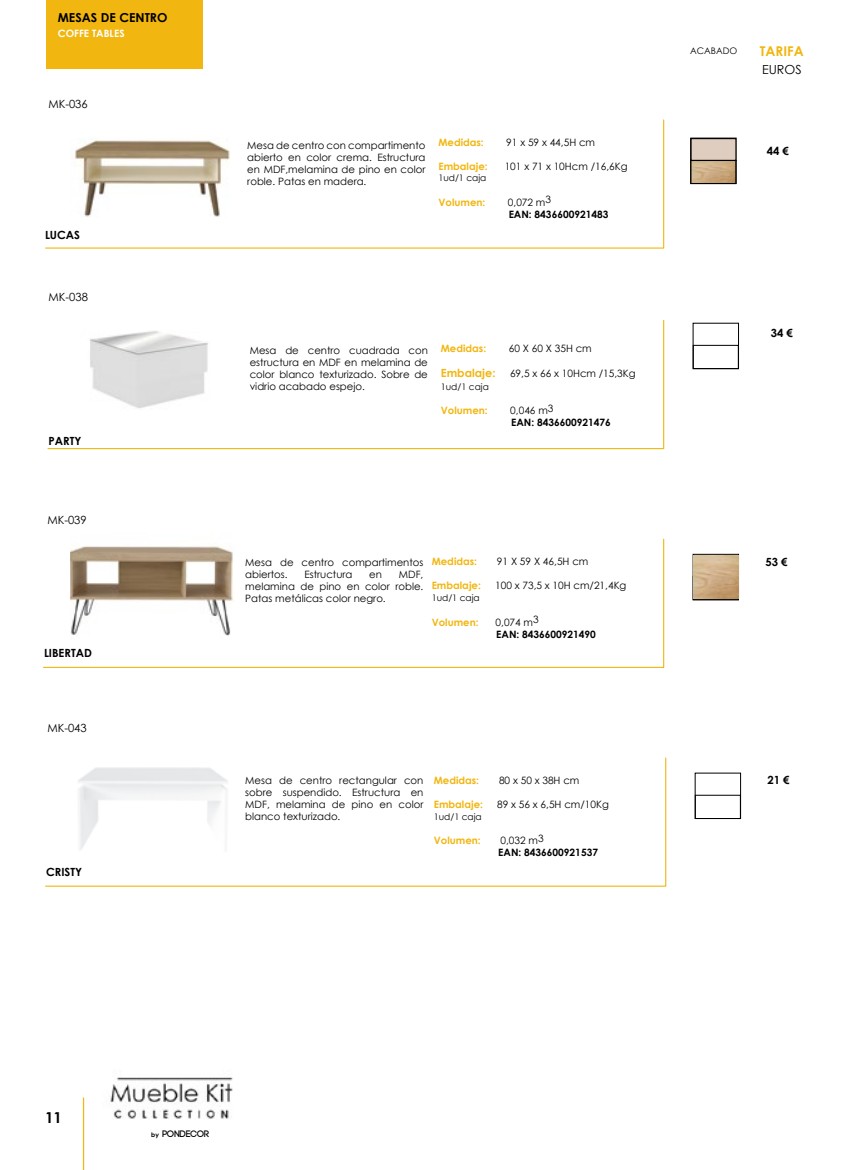
<style>
.page{position:relative;width:851px;height:1170px;background:#fff}
.page>*{position:absolute;margin:0;border:0;box-sizing:border-box;transform-origin:0 0}
.t1{font:700 15px "Century Gothic";color:#000}
.t2{font:700 13.5px "Century Gothic";color:#f2b610}
.t3{font:12.5px "Century Gothic";color:#000}
.t4{font:700 12.38px "Century Gothic";color:#000}
.t5{font:700 11.25px "Century Gothic";color:#000}
.t6{font:11.25px "Century Gothic";letter-spacing:-.005em;color:#000}
.t7{font:700 11.25px "Century Gothic";color:#f2b610}
.t8{font:10.12px/12.1px "Century Gothic";color:#000;text-align:justify}
.t9{font:700 10.12px "Century Gothic";color:#f2b610}
.t10{font:700 10.12px "Century Gothic";color:#000}
.t11{font:700 10.12px "Century Gothic";color:#fff}
.t12{font:700 9.38px "Code";color:#000}
.t13{font:9px "Century Gothic";color:#000}
.s1{font-family:"Century Gothic";font-size:6.25px}
</style>
<div class="page">
<div style="left:46px;top:0;width:156px;height:68px;background:#f2b610"></div>
<hr style="left:83px;top:1097px;width:1px;height:72px;background:#f2b610">
<img style="left:110px;top:1073px;width:123px;height:46px">
<svg style="left:47px;top:320px;width:617px;height:129px"></svg>
<svg style="left:45px;top:119px;width:619px;height:130px"></svg>
<svg style="left:43px;top:538px;width:621px;height:130px"></svg>
<img style="left:692px;top:162px;width:42px;height:20px">
<div style="left:690px;top:138px;width:46px;height:46px;border:1px solid #000"></div>
<div style="left:691px;top:138px;width:45px;height:22px;background:#dfcdc0"></div>
<div style="left:690px;top:138px;width:46px;height:23px;border:1px solid #000"></div>
<div style="left:692px;top:345px;width:46px;height:24px;border:1px solid #000"></div>
<div style="left:692px;top:323px;width:46px;height:46px;border:1px solid #000"></div>
<div style="left:692px;top:554px;width:46px;height:46px;border:1px solid #000"></div>
<img style="left:693px;top:555px;width:45px;height:43px">
<svg style="left:45px;top:757px;width:621px;height:130px"></svg>
<p class="t4" style="left:58px;top:8px;width:111px">MESAS DE CENTRO</p>
<p class="t11" style="left:58px;top:26px;width:68px">COFFE TABLES</p>
<p class="t6" style="left:48px;top:96px;width:41px">MK-036</p>
<p class="t5" style="left:45px;top:226px;width:37px">LUCAS</p>
<p class="t6" style="left:48px;top:289px;width:41px">MK-038</p>
<p class="t5" style="left:49px;top:432px;width:34px">PARTY</p>
<p class="t6" style="left:47px;top:511px;width:41px">MK-039</p>
<p class="t5" style="left:44px;top:644px;width:49px">LIBERTAD</p>
<p class="t6" style="left:47px;top:720px;width:41px">MK-043</p>
<p class="t5" style="left:46px;top:862px;width:38px">CRISTY</p>
<p class="t8" style="left:247px;top:139px;width:180px">Mesa de centro con compartimento abierto en color crema. Estructura en MDF,melamina de pino en color roble. Patas en madera.</p>
<p class="t9" style="left:438px;top:135px;width:47px">Medidas:</p>
<p class="t8" style="left:506px;top:136px;width:90px">91 x 59 x 44,5H cm</p>
<p class="t9" style="left:438px;top:159px;width:51px">Embalaje:</p>
<p class="t8" style="left:504px;top:160px;width:124px">101 x 71 x 10Hcm /16,6Kg</p>
<p class="t13" style="left:438px;top:172px;width:49px">1ud/1 caja</p>
<p class="t9" style="left:438px;top:194px;width:48px">Volumen:</p>
<p class="t8" style="left:508px;top:196px;width:45px">0,072 m3</p>
<p class="t10" style="left:508px;top:206px;width:101px">EAN: 8436600921483</p>
<p class="t8" style="left:250px;top:343px;width:180px">Mesa de centro cuadrada con estructura en MDF en melamina de color blanco texturizado. Sobre de vidrio acabado espejo.</p>
<p class="t9" style="left:441px;top:340px;width:47px">Medidas:</p>
<p class="t8" style="left:508px;top:342px;width:84px">60 X 60 X 35H cm</p>
<p class="t7" style="left:441px;top:365px;width:56px">Embalaje:</p>
<p class="t8" style="left:510px;top:367px;width:127px">69,5 x 66 x 10Hcm /15,3Kg</p>
<p class="t13" style="left:441px;top:380px;width:49px">1ud/1 caja</p>
<p class="t9" style="left:441px;top:402px;width:48px">Volumen:</p>
<p class="t8" style="left:510px;top:404px;width:45px">0,046 m3</p>
<p class="t10" style="left:511px;top:414px;width:101px">EAN: 8436600921476</p>
<p class="t8" style="left:245px;top:555px;width:180px">Mesa de centro compartimentos abiertos.</p>
<p class="t8" style="left:304px;top:568px;width:50px">Estructura</p>
<p class="t8" style="left:369px;top:568px;width:14px">en</p>
<p class="t8" style="left:245px;top:568px;width:180px;text-indent:154px">MDF, melamina de pino en color roble.<br>Patas metálicas color negro.</p>
<p class="t9" style="left:431px;top:553px;width:47px">Medidas:</p>
<p class="t8" style="left:497px;top:555px;width:93px">91 X 59 X 46,5H cm</p>
<p class="t9" style="left:431px;top:577px;width:51px">Embalaje:</p>
<p class="t8" style="left:495px;top:579px;width:133px">100 x 73,5 x 10H cm/21,4Kg</p>
<p class="t13" style="left:431px;top:591px;width:49px">1ud/1 caja</p>
<p class="t9" style="left:431px;top:614px;width:48px">Volumen:</p>
<p class="t8" style="left:495px;top:615px;width:45px">0,074 m3</p>
<p class="t10" style="left:496px;top:626px;width:101px">EAN: 8436600921490</p>
<p class="t8" style="left:245px;top:773px;width:180px">Mesa de centro rectangular con sobre suspendido. Estructura en MDF, melamina de pino en color blanco texturizado.</p>
<p class="t9" style="left:433px;top:772px;width:47px">Medidas:</p>
<p class="t8" style="left:499px;top:773px;width:82px">80 x 50 x 38H cm</p>
<p class="t9" style="left:433px;top:796px;width:51px">Embalaje:</p>
<p class="t8" style="left:497px;top:797px;width:113px">89 x 56 x 6,5H cm/10Kg</p>
<p class="t13" style="left:433px;top:810px;width:49px">1ud/1 caja</p>
<p class="t9" style="left:433px;top:832px;width:48px">Volumen:</p>
<p class="t8" style="left:500px;top:834px;width:45px">0,032 m3</p>
<p class="t10" style="left:498px;top:845px;width:101px">EAN: 8436600921537</p>
<p class="t13" style="left:690px;top:45px;width:48px">ACABADO</p>
<h2 class="t2" style="left:759px;top:41px;width:45px">TARIFA</h2>
<p class="t3" style="left:762px;top:61px;width:41px">EUROS</p>
<p class="t5" style="left:766px;top:142px;width:24px">44 €</p>
<p class="t5" style="left:770px;top:324px;width:24px">34 €</p>
<p class="t5" style="left:765px;top:553px;width:24px">53 €</p>
<p class="t5" style="left:767px;top:771px;width:24px">21 €</p>
<h1 class="t1" style="left:45px;top:1106px;width:18px">11</h1>
<p class="t12" style="left:151px;top:1128px;width:59px"><span class="s1">by</span> PONDECOR</p>
</div>
